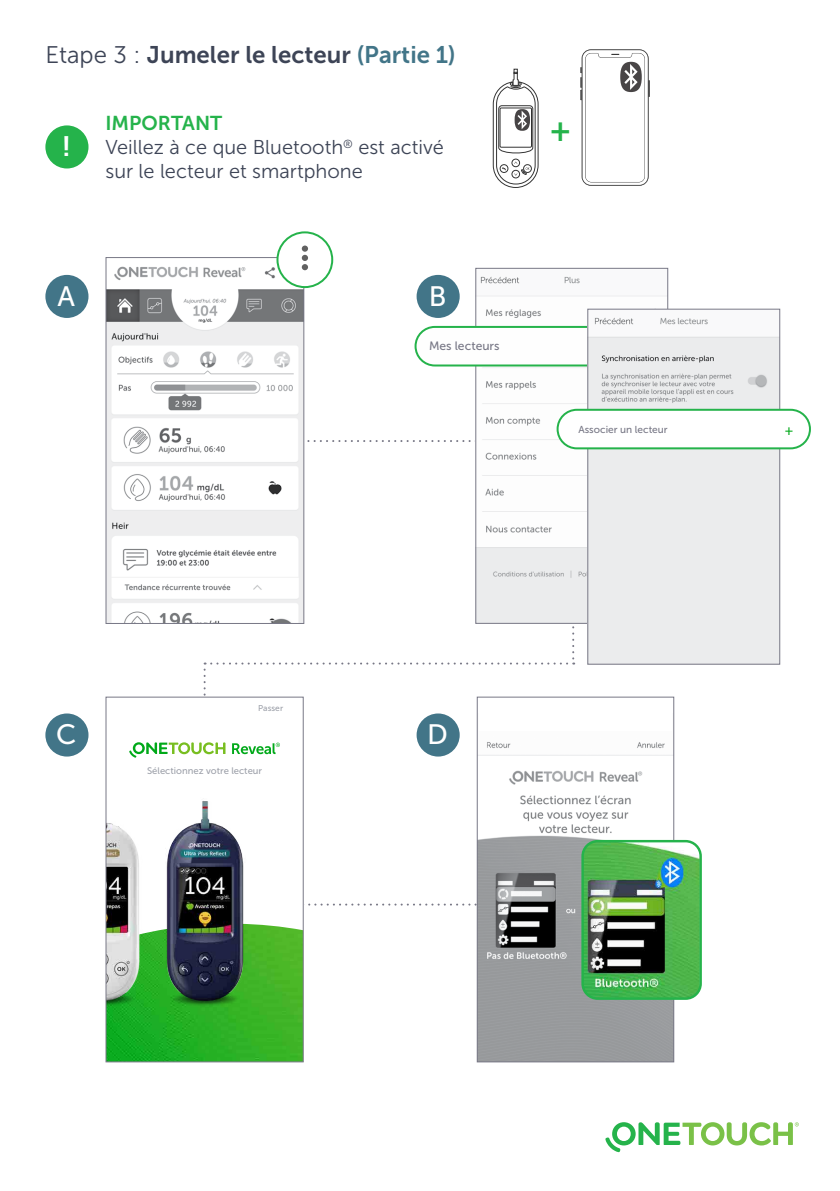
<style>
.page{position:relative;width:840px;height:1191px;background:#fff}
.page>*{position:absolute;margin:0;border:0;box-sizing:border-box;transform-origin:0 0}
.t1{font:32.4px "Museo Sans 700";color:#25b34b}
.t2{font:28px "Museo Sans 500";color:#fff}
.t3{font:28px "Museo Sans 700";color:#fff}
.t4{font:24px "Museo Sans 700";color:#3d4456}
.t5{font:20px/24px "Museo Sans 300";color:#3d4456}
.t6{font:20px "Museo Sans 700";color:#25b34b}
.t7{font:13.4px "Museo Sans 500";color:#00a919}
.t8{font:12.2px "Museo Sans 500";color:#787886}
.t9{font:10px "Museo Sans 500";color:#787886}
.t10{font:9.4px "Museo Sans 500";color:rgb(61 68 86/.5)}
.t11{font:8.4px "Museo Sans 500";letter-spacing:.005em;color:rgb(61 68 86/.5)}
.s1{font-family:"Museo Sans 300"}
.s2{color:#427588}
</style>
<div class="page">
<svg style="left:605px;top:1122px;width:193px;height:30px"></svg>
<div style="left:45px;top:713px;width:43px;height:43px;background:#427588;border-radius:50%"></div>
<div style="left:416px;top:275px;width:43px;height:43px;background:#427588;border-radius:50%"></div>
<div style="left:45px;top:275px;width:43px;height:43px;background:#427588;border-radius:50%"></div>
<img style="left:107px;top:266px;width:195px;height:356px">
<div style="left:277px;top:232px;width:55px;height:55px;background:#fff;border-radius:27px"></div>
<svg style="left:301px;top:245px;width:7px;height:25px"></svg>
<div style="left:276px;top:231px;width:57px;height:57px;border:2px solid #25b34b;border-radius:50%"></div>
<div style="left:45px;top:125px;width:43px;height:43px;background:#25b34b;border-radius:50%"></div>
<svg style="left:492px;top:69px;width:46px;height:119px"></svg>
<svg style="left:580px;top:49px;width:70px;height:137px"></svg>
<img style="left:107px;top:928px;width:194px;height:132px">
<img style="left:107px;top:823px;width:8px;height:198px">
<img style="left:115px;top:826px;width:179px;height:195px">
<div style="left:105px;top:696px;width:198px;height:366px;border:1px solid #787886"></div>
<img style="left:478px;top:905px;width:194px;height:155px">
<img style="left:582px;top:905px;width:117px;height:93px">
<div style="left:581px;top:840px;width:120px;height:159px;border:2px solid #25b34b;border-radius:15px"></div>
<img style="left:477px;top:276px;width:189px;height:134px">
<div style="left:415px;top:327px;width:252px;height:38px;background:#fff;border-radius:19px"></div>
<div style="left:414px;top:326px;width:254px;height:40px;border:2px solid #25b34b;border-radius:19px"></div>
<img style="left:589px;top:311px;width:188px;height:98px">
<svg style="left:129px;top:410px;width:680px;height:495px"></svg>
<div style="left:556px;top:409px;width:254px;height:40px;border:2px solid #25b34b;border-radius:19px"></div>
<p class="t4" style="left:45px;top:42px;width:411px"><span class="s1">Etape 3 :</span> Jumeler le lecteur <span class="s2">(Partie 1)</span></p>
<h2 class="t3" style="left:62px;top:131px;width:11px">!</h2>
<p class="t6" style="left:105px;top:112px;width:118px">IMPORTANT</p>
<p class="t5" style="left:105px;top:136px;width:340px">Veillez à ce que Bluetooth<sup>®</sup> est activé sur le lecteur et smartphone</p>
<h2 class="t2" style="left:58px;top:281px;width:19px">A</h2>
<h2 class="t2" style="left:428px;top:281px;width:19px">B</h2>
<p class="t8" style="left:429px;top:339px;width:72px">Mes lecteurs</p>
<h1 class="t1" style="left:549px;top:112px;width:22px">+</h1>
<p class="t9" style="left:578px;top:424px;width:91px">Associer un lecteur</p>
<p class="t7" style="left:784px;top:422px;width:11px">+</p>
<h2 class="t2" style="left:56px;top:719px;width:22px">C</h2>
<p class="t11" style="left:258px;top:704px;width:27px">Passer</p>
<p class="t10" style="left:147px;top:766px;width:116px">Sélectionnez votre lecteur</p>
<h2 class="t2" style="left:427px;top:719px;width:22px">D</h2>
</div>
